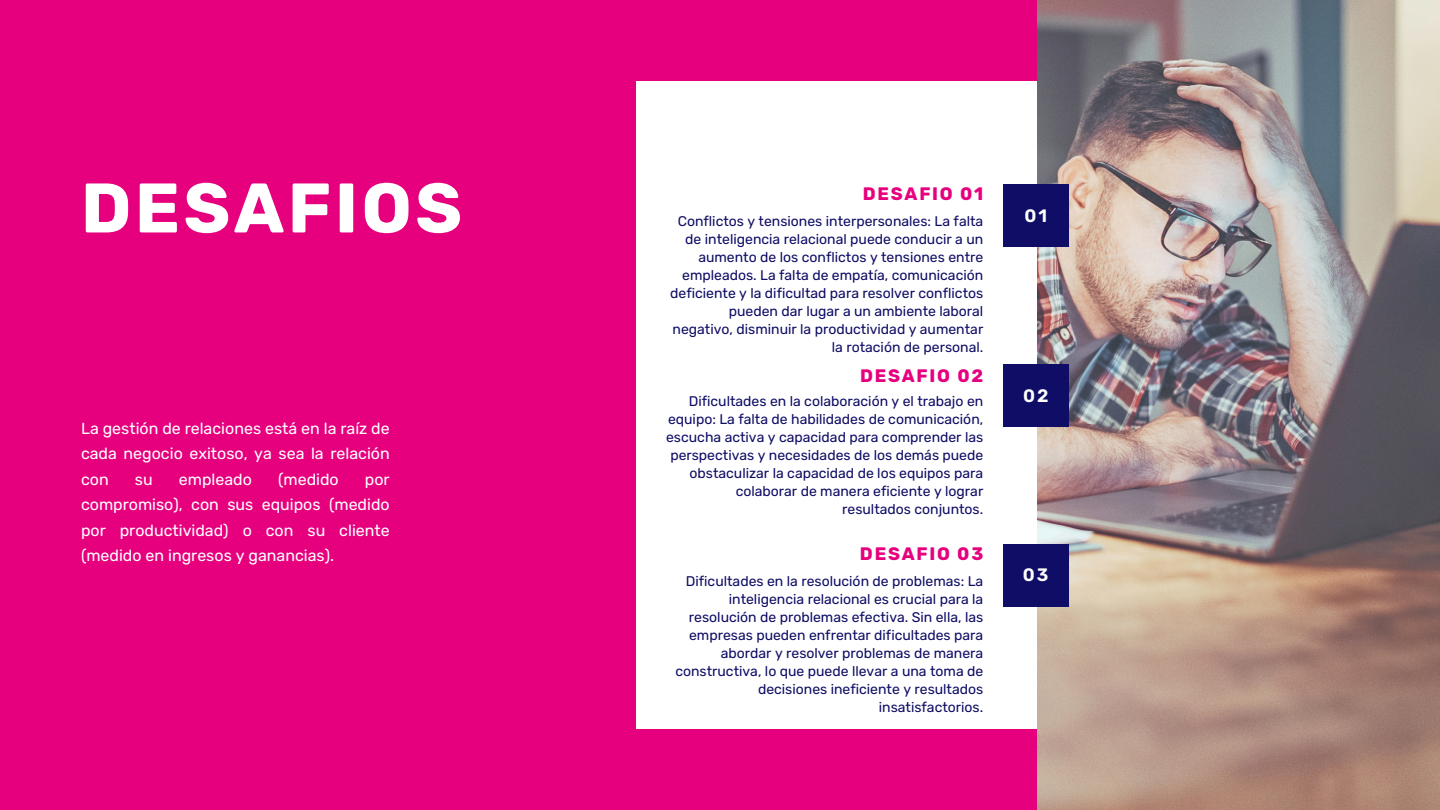
<style>
.page{position:relative;width:1440px;height:810px;background:#e6007e}
.page>*{position:absolute;margin:0;border:0;box-sizing:border-box;transform-origin:0 0}
.t1{font:700 70px "Rubik";letter-spacing:.05em;color:#fff}
.t2{font:700 18px "Rubik";letter-spacing:.1em;color:#e6007e}
.t3{font:600 18px "Rubik";color:#fff}
.t4{font:16px/25.5px "Rubik";color:#fff;text-align:justify}
.t5{font:14px/18px "Rubik";color:#0f0d65;text-align:right}
</style>
<div class="page">
<div style="left:636px;top:81px;width:723px;height:648px;background:#fff"></div>
<img style="left:1038px;top:0;width:402px;height:810px">
<div style="left:1003px;top:184px;width:66px;height:63px;background:#0f0d65"></div>
<div style="left:1003px;top:364px;width:66px;height:63px;background:#0f0d65"></div>
<div style="left:1003px;top:544px;width:66px;height:63px;background:#0f0d65"></div>
<p class="t1" style="left:81px;top:167px;width:382px">DESAFIOS</p>
<h3 class="t4" style="left:81px;top:416px;width:310px">La gestión de relaciones está en la raíz de cada negocio exitoso, ya sea la relación con</h3>
<h3 class="t4" style="left:135px;top:467px;width:19px">su</h3>
<h3 class="t4" style="left:179px;top:467px;width:75px">empleado</h3>
<h3 class="t4" style="left:278px;top:467px;width:62px">(medido</h3>
<h3 class="t4" style="left:81px;top:467px;width:310px;text-indent:284px">por compromiso), con sus equipos (medido por productividad) o con su cliente (medido en ingresos y ganancias).</h3>
<p class="t2" style="left:863px;top:184px;width:122px">DESAFIO 01</p>
<p class="t5" style="left:670px;top:213px;width:315px">Conflictos y tensiones interpersonales: La falta de inteligencia relacional puede conducir a un aumento de los conflictos y tensiones entre empleados. La falta de empatía, comunicación deficiente y la dificultad para resolver conflictos pueden dar lugar a un ambiente laboral negativo, disminuir la productividad y aumentar la rotación de personal.</p>
<p class="t2" style="left:860px;top:365px;width:125px">DESAFIO 02</p>
<p class="t5" style="left:666px;top:393px;width:319px">Dificultades en la colaboración y el trabajo en equipo: La falta de habilidades de comunicación, escucha activa y capacidad para comprender las perspectivas y necesidades de los demás puede obstaculizar la capacidad de los equipos para colaborar de manera eficiente y lograr resultados conjuntos.</p>
<p class="t2" style="left:860px;top:543px;width:125px">DESAFIO 03</p>
<p class="t5" style="left:675px;top:572px;width:309px">Dificultades en la resolución de problemas: La inteligencia relacional es crucial para la resolución de problemas efectiva. Sin ella, las empresas pueden enfrentar dificultades para abordar y resolver problemas de manera constructiva, lo que puede llevar a una toma de decisiones ineficiente y resultados insatisfactorios.</p>
<p class="t3" style="left:1024px;top:205px;width:24px">01</p>
<p class="t3" style="left:1023px;top:385px;width:27px">02</p>
<p class="t3" style="left:1023px;top:565px;width:27px">03</p>
</div>
